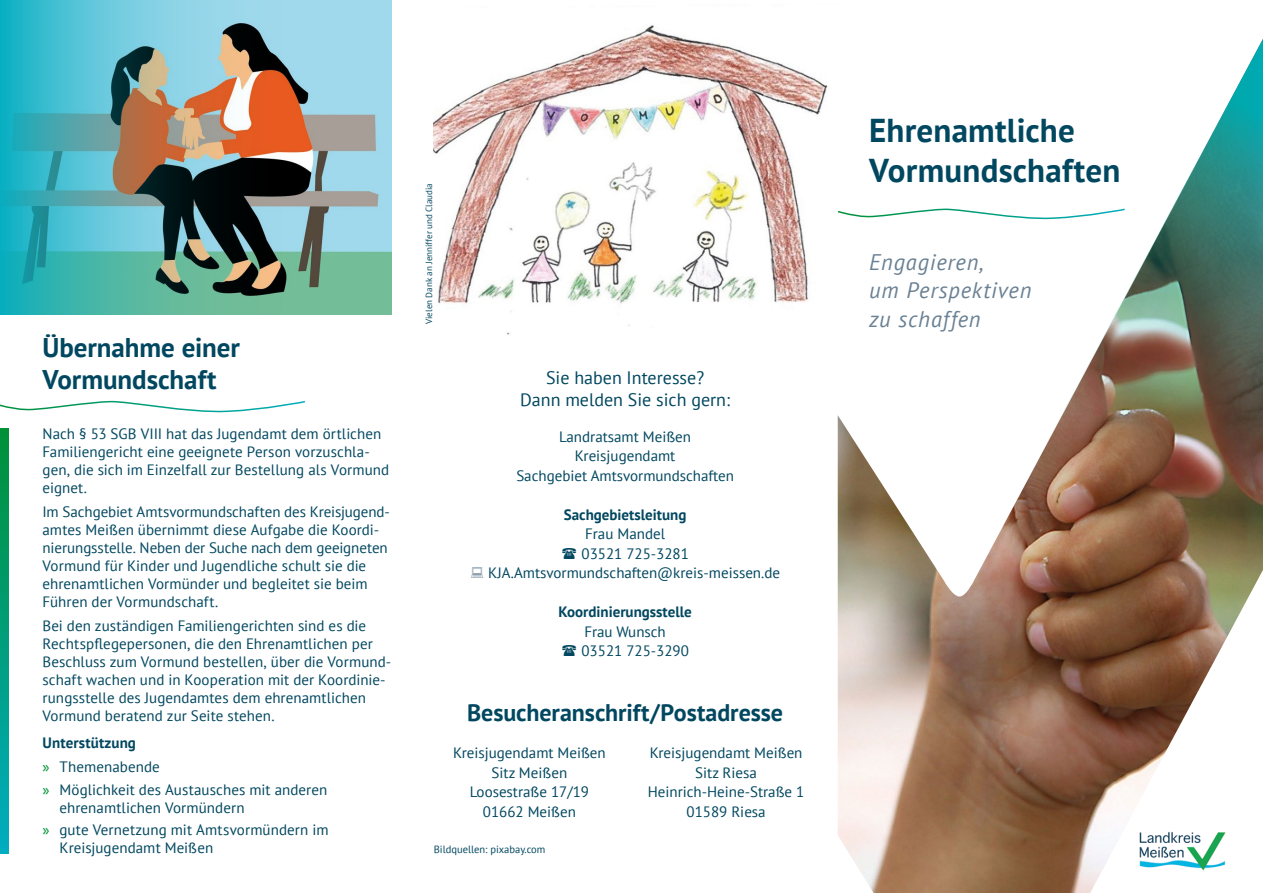
<style>
.page{position:relative;width:1263px;height:893px;background:#fff}
.page>*{position:absolute;margin:0;border:0;box-sizing:border-box;transform-origin:0 0}
.t1{font:700 33px/39.6px "PT Sans";letter-spacing:.005em;color:#00475f}
.t2{font:700 27px/32.4px "PT Sans";letter-spacing:-.005em;color:#00475f}
.t3{font:700 24px "PT Sans";letter-spacing:-.005em;color:#00475f}
.t4{font:italic 22.5px/28.5px "PT Sans";letter-spacing:.035em;color:#6a8194}
.t5{font:18px/21.6px "PT Sans";color:#00475f;text-align:center}
.t6{font:15px/18px "PT Sans";color:#00475f}
.t7{font:700 15px/24px "PT Sans";color:#00475f}
.t8{font:10.5px "PT Sans";color:#00475f}
.t9{font:9px "PT Sans";color:#00475f}
.s1{font-weight:400;color:#009037}
.s2{font-weight:400}
.s3{color:#009037}
</style>
<div class="page">
<img style="left:308px;top:0;width:83px;height:315px">
<svg style="left:0;top:428px;width:9px;height:425px;background:#009e7b"></svg>
<svg style="left:0;top:400px;width:305px;height:13px"></svg>
<img style="left:434px;top:25px;width:394px;height:310px">
<img style="left:838px;top:39px;width:425px;height:854px">
<svg style="left:0;top:0;width:308px;height:315px;background:#639997"></svg>
<h2 class="t2" style="left:43px;top:331px;width:199px">Übernahme einer<br>Vormundschaft</h2>
<p class="t6" style="left:43px;top:425px;width:348px">Nach § 53 SGB VIII hat das Jugendamt dem örtlichen Familiengericht eine geeignete Person vorzuschla&shy;gen, die sich im Einzelfall zur Bestellung als Vormund eignet.</p>
<p class="t6" style="left:43px;top:503px;width:349px">Im Sachgebiet Amtsvormundschaften des Kreisjugend&shy;amtes Meißen übernimmt diese Aufgabe die Koordi&shy;nierungsstelle. Neben der Suche nach dem geeigneten Vormund für Kinder und Jugendliche schult sie die ehrenamtlichen Vormünder und begleitet sie beim Führen der Vormundschaft.</p>
<p class="t6" style="left:43px;top:617px;width:350px">Bei den zuständigen Familiengerichten sind es die Rechtspflegepersonen, die den Ehrenamtlichen per Beschluss zum Vormund bestellen, über die Vormund&shy;schaft wachen und in Kooperation mit der Koordinie&shy;rungsstelle des Jugendamtes dem ehrenamtlichen Vormund beratend zur Seite stehen.</p>
<p class="t7" style="left:43px;top:731px;width:119px">Unterstützung<br><span class="s1">»</span> <span class="s2">Themenabende</span></p>
<p class="t6" style="left:60px;top:780px;width:269px;text-indent:-17px"><span class="s3">»</span> Möglichkeit des Austausches mit anderen ehrenamtlichen Vormündern</p>
<p class="t6" style="left:60px;top:821px;width:270px;text-indent:-17px"><span class="s3">»</span> gute Vernetzung mit Amtsvormündern im<br>Kreisjugendamt Meißen</p>
<p class="t9" style="left:423px;top:324px;width:143px;rotate:-90deg">Vielen Dank an Jenniffer und Claudia</p>
<p class="t5" style="left:520px;top:366px;width:211px">Sie haben Interesse?<br>Dann melden Sie sich gern:</p>
<p class="t6" style="left:516px;top:426px;width:219px;line-height:19.5px;text-align:center">Landratsamt Meißen<br>Kreisjugendamt<br>Sachgebiet Amtsvormundschaften</p>
<p class="t7" style="left:564px;top:502px;width:124px">Sachgebietsleitung</p>
<p class="t6" style="left:585px;top:524px;width:81px">Frau Mandel</p>
<p class="t6" style="left:581px;top:544px;width:109px">03521 725-3281</p>
<p class="t6" style="left:488px;top:563px;width:293px">KJA.Amtsvormundschaften@kreis-meissen.de</p>
<p class="t7" style="left:558px;top:600px;width:135px">Koordinierungsstelle</p>
<p class="t6" style="left:581px;top:621px;width:109px;line-height:19.5px">Frau Wunsch<br>03521 725-3290</p>
<h3 class="t3" style="left:467px;top:697px;width:318px">Besucheranschrift/Postadresse</h3>
<p class="t6" style="left:453px;top:743px;width:154px;line-height:19.5px;text-align:center">Kreisjugendamt Meißen<br>Sitz Meißen<br>Loosestraße 17/19<br>01662 Meißen</p>
<p class="t6" style="left:648px;top:743px;width:158px;line-height:19.5px;text-align:center">Kreisjugendamt Meißen<br>Sitz Riesa<br>Heinrich-Heine-Straße 1<br>01589 Riesa</p>
<p class="t8" style="left:434px;top:843px;width:113px">Bildquellen: pixabay.com</p>
<h1 class="t1" style="left:869px;top:110px;width:253px">Ehrenamtliche<br>Vormundschaften</h1>
<h3 class="t4" style="left:869px;top:247px;width:164px">Engagieren,<br>um Perspektiven zu schaffen</h3>
</div>
